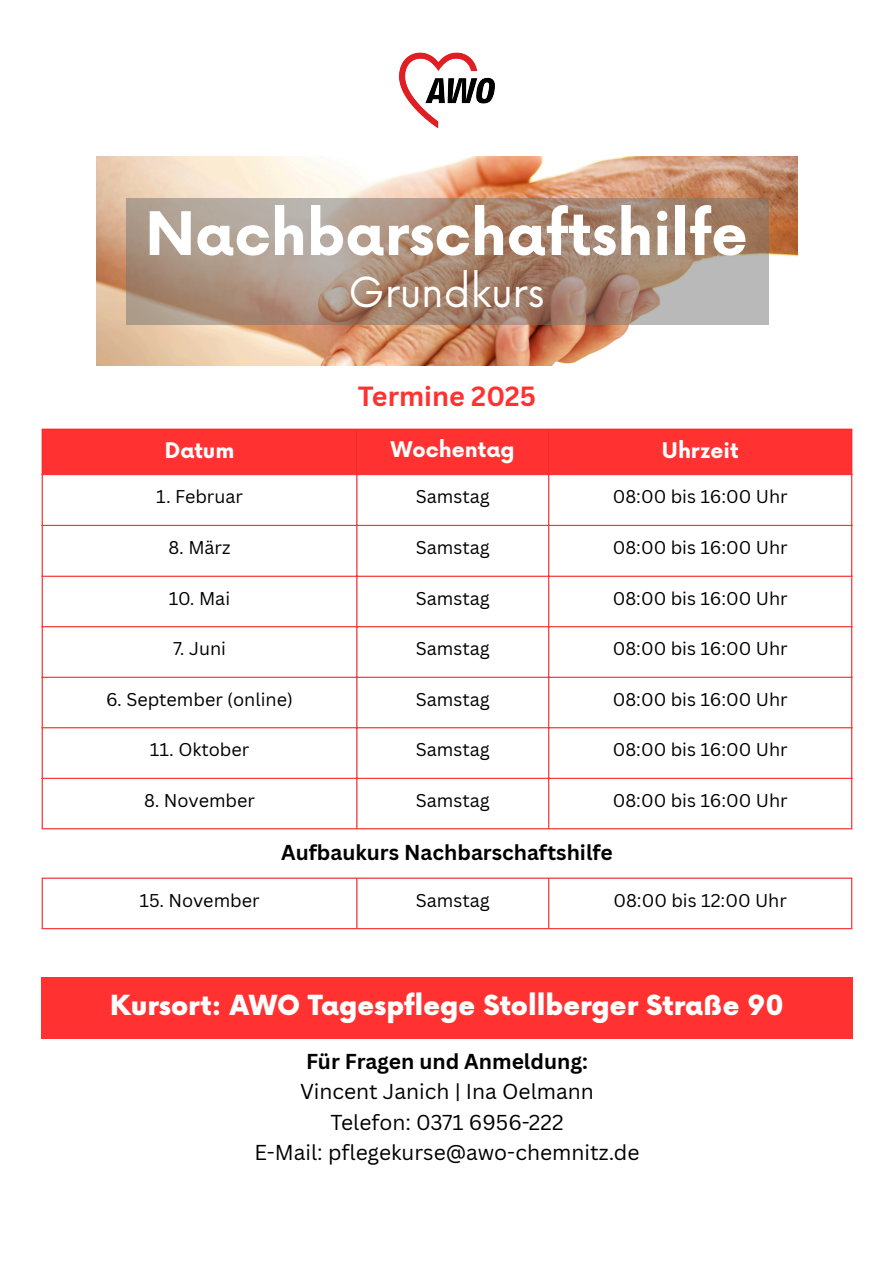
<style>
.page{position:relative;width:894px;height:1263px;background:#fff}
.page>*{position:absolute;margin:0;border:0;box-sizing:border-box;transform-origin:0 0}
.t1{font:700 58.35px "Now";color:#fff}
.t2{font:40.2px "Now";color:#fff}
.t3{font:900 27px "Now";color:#fff}
.t4{font:700 27px "Canva Sans";color:#ff3131}
.t5{font:21px "Canva Sans";color:#000}
.t6{font:700 21px "Canva Sans";color:#000}
.t7{font:700 21px "Now";color:#fff}
.t8{font:18px "Canva Sans";color:#000}
</style>
<div class="page">
<img style="left:399px;top:52px;width:96px;height:77px">
<img style="left:97px;top:156px;width:699px;height:210px">
<svg style="left:127px;top:198px;width:641px;height:126px;background:#aa907f"></svg>
<div style="left:43px;top:430px;width:807px;height:44px;background:#ff3131"></div>
<svg style="left:43px;top:475px;width:807px;height:353px"></svg>
<hr style="left:42px;top:430px;width:1px;height:398px;background:#ff3131">
<hr style="left:356px;top:430px;width:1px;height:398px;background:#ff3131">
<hr style="left:548px;top:430px;width:1px;height:398px;background:#ff3131">
<hr style="left:850px;top:430px;width:2px;height:398px;background:#ff3131">
<hr style="left:42px;top:429px;width:810px;height:1px;background:#ff3131">
<hr style="left:42px;top:474px;width:810px;height:1px;background:#ff3131">
<hr style="left:42px;top:525px;width:810px;height:1px;background:#ff3131">
<hr style="left:42px;top:576px;width:810px;height:1px;background:#ff3131">
<hr style="left:42px;top:626px;width:810px;height:1px;background:#ff3131">
<hr style="left:42px;top:677px;width:810px;height:1px;background:#ff3131">
<hr style="left:42px;top:727px;width:810px;height:1px;background:#ff3131">
<hr style="left:42px;top:778px;width:810px;height:1px;background:#ff3131">
<hr style="left:42px;top:828px;width:810px;height:1px;background:#ff3131">
<hr style="left:42px;top:879px;width:1px;height:49px;background:#ff3131">
<hr style="left:356px;top:879px;width:1px;height:49px;background:#ff3131">
<hr style="left:548px;top:879px;width:1px;height:49px;background:#ff3131">
<hr style="left:850px;top:879px;width:2px;height:49px;background:#ff3131">
<hr style="left:42px;top:878px;width:810px;height:1px;background:#ff3131">
<hr style="left:42px;top:928px;width:810px;height:1px;background:#ff3131">
<div style="left:42px;top:978px;width:810px;height:60px;background:#ff3131"></div>
<p class="t1" style="left:145px;top:202px;width:603px">Nachbarschaftshilfe</p>
<p class="t2" style="left:348px;top:270px;width:197px">Grundkurs</p>
<h1 class="t4" style="left:357px;top:377px;width:180px">Termine 2025</h1>
<p class="t7" style="left:165px;top:439px;width:71px">Datum</p>
<p class="t7" style="left:391px;top:438px;width:125px">Wochentag</p>
<p class="t7" style="left:661px;top:439px;width:78px">Uhrzeit</p>
<p class="t8" style="left:156px;top:484px;width:88px">1. Februar</p>
<p class="t8" style="left:416px;top:484px;width:75px">Samstag</p>
<p class="t8" style="left:612px;top:484px;width:176px">08:00 bis 16:00 Uhr</p>
<p class="t8" style="left:168px;top:535px;width:64px">8. März</p>
<p class="t8" style="left:416px;top:535px;width:75px">Samstag</p>
<p class="t8" style="left:612px;top:535px;width:176px">08:00 bis 16:00 Uhr</p>
<p class="t8" style="left:169px;top:586px;width:63px">10. Mai</p>
<p class="t8" style="left:416px;top:586px;width:75px">Samstag</p>
<p class="t8" style="left:612px;top:586px;width:176px">08:00 bis 16:00 Uhr</p>
<p class="t8" style="left:173px;top:636px;width:54px">7. Juni</p>
<p class="t8" style="left:416px;top:636px;width:75px">Samstag</p>
<p class="t8" style="left:612px;top:636px;width:176px">08:00 bis 16:00 Uhr</p>
<p class="t8" style="left:106px;top:687px;width:188px">6. September (online)</p>
<p class="t8" style="left:416px;top:687px;width:75px">Samstag</p>
<p class="t8" style="left:612px;top:687px;width:176px">08:00 bis 16:00 Uhr</p>
<p class="t8" style="left:150px;top:737px;width:101px">11. Oktober</p>
<p class="t8" style="left:416px;top:737px;width:75px">Samstag</p>
<p class="t8" style="left:612px;top:737px;width:176px">08:00 bis 16:00 Uhr</p>
<p class="t8" style="left:144px;top:788px;width:112px">8. November</p>
<p class="t8" style="left:416px;top:788px;width:75px">Samstag</p>
<p class="t8" style="left:612px;top:788px;width:176px">08:00 bis 16:00 Uhr</p>
<h2 class="t6" style="left:281px;top:837px;width:333px">Aufbaukurs Nachbarschaftshilfe</h2>
<p class="t8" style="left:139px;top:888px;width:121px">15. November</p>
<p class="t8" style="left:416px;top:888px;width:75px">Samstag</p>
<p class="t8" style="left:613px;top:888px;width:175px">08:00 bis 12:00 Uhr</p>
<p class="t3" style="left:110px;top:990px;width:675px">Kursort: AWO Tagespflege Stollberger Straße 90</p>
<h2 class="t6" style="left:306px;top:1046px;width:283px">Für Fragen und Anmeldung:</h2>
<p class="t5" style="left:300px;top:1077px;width:295px">Vincent Janich | Ina Oelmann</p>
<p class="t5" style="left:330px;top:1107px;width:234px">Telefon: 0371 6956-222</p>
<p class="t5" style="left:254px;top:1137px;width:386px">E-Mail: pflegekurse@awo-chemnitz.de</p>
</div>
